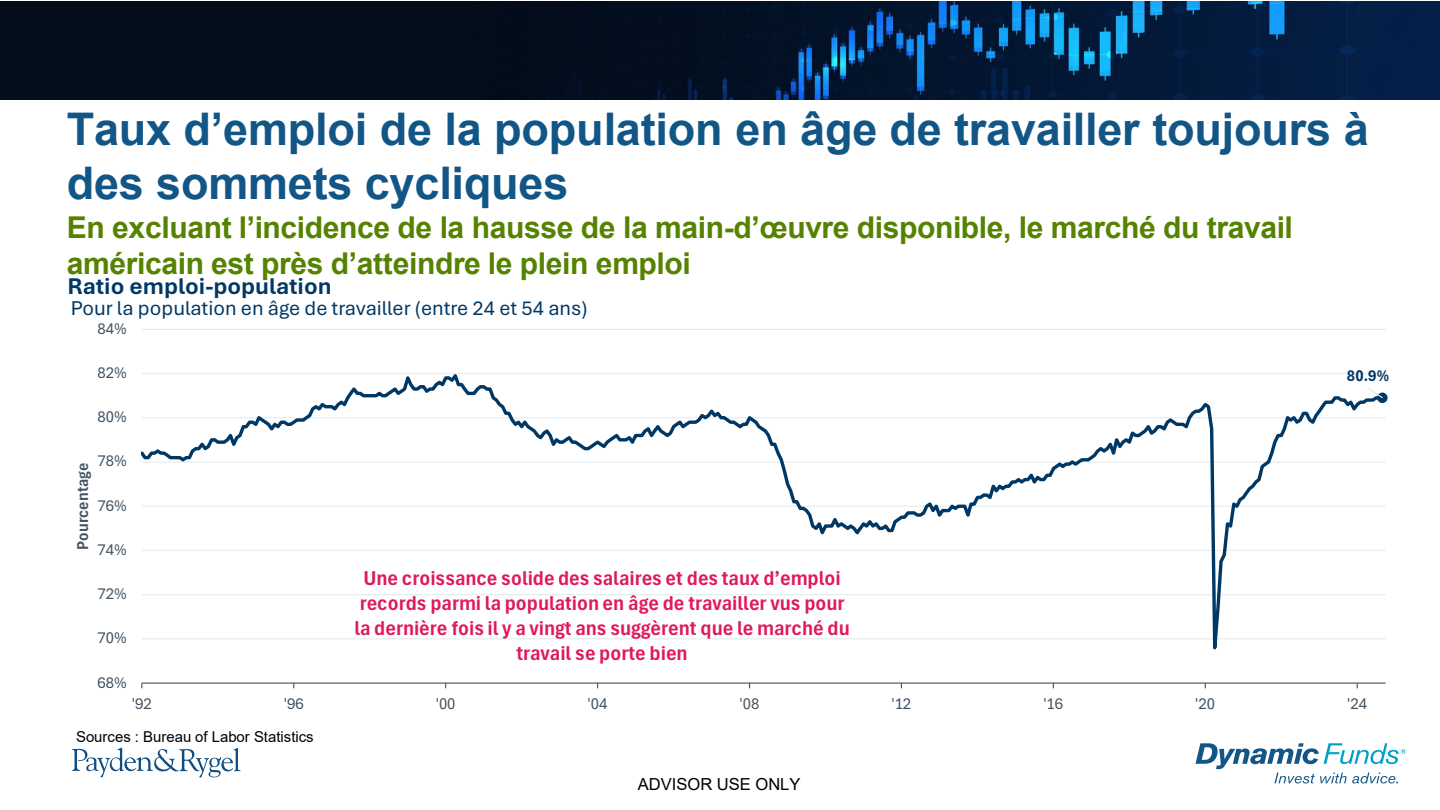
<style>
.page{position:relative;width:1440px;height:810px;background:#fff}
.page>*{position:absolute;margin:0;border:0;box-sizing:border-box;transform-origin:0 0}
.t1{font:700 45px/54px "Arial";letter-spacing:-.005em;color:#125687}
.t2{font:700 30px/36px "Arial";letter-spacing:-.01em;color:#558300}
.t3{font:700 24px "Aptos";color:#003865}
.t4{font:700 condensed 21px/25.2px "Aptos";color:#e0195b;text-align:center}
.t5{font:21px "Aptos";color:#003865}
.t6{font:condensed 16.5px "Aptos";letter-spacing:-.005em;color:#425464}
.t7{font:16.5px "Arial";letter-spacing:-.005em;color:#000}
.t8{font:700 condensed 16.5px "Aptos";color:#425464}
.t9{font:700 condensed 16.5px "Aptos";color:#003865}
.t10{font:15px "Arial";color:#000}
</style>
<div class="page">
<img style="left:0;top:2px;width:1440px;height:97px">
<svg style="left:72px;top:748px;width:169px;height:29px"></svg>
<svg style="left:1196px;top:743px;width:210px;height:41px"></svg>
<hr style="left:142px;top:329px;width:1244px;height:1px;background:#e2ecf1">
<svg style="left:142px;top:373px;width:1244px;height:311px"></svg>
<div style="left:1377px;top:393px;width:11px;height:10px;background:#003865;border-radius:50%"></div>
<svg style="left:1366px;top:387px;width:18px;height:12px"></svg>
<p class="t1" style="left:67px;top:102px;width:1304px">Taux d’emploi de la population en âge de travailler toujours à des sommets cycliques</p>
<p class="t2" style="left:67px;top:210px;width:1228px">En excluant l’incidence de la hausse de la main-d’œuvre disponible, le marché du travail américain est près d’atteindre le plein emploi</p>
<p class="t3" style="left:68px;top:269px;width:266px">Ratio emploi-population</p>
<p class="t5" style="left:71px;top:294px;width:518px">Pour la population en âge de travailler (entre 24 et 54 ans)</p>
<p class="t6" style="left:97px;top:317px;width:31px">84%</p>
<p class="t6" style="left:97px;top:361px;width:31px">82%</p>
<p class="t6" style="left:97px;top:406px;width:31px">80%</p>
<p class="t6" style="left:97px;top:450px;width:31px">78%</p>
<p class="t8" style="left:72px;top:550px;width:88px;rotate:-90deg">Pourcentage</p>
<p class="t6" style="left:97px;top:494px;width:31px">76%</p>
<p class="t6" style="left:97px;top:538px;width:31px">74%</p>
<p class="t6" style="left:97px;top:582px;width:31px">72%</p>
<p class="t6" style="left:97px;top:627px;width:31px">70%</p>
<p class="t6" style="left:97px;top:671px;width:31px">68%</p>
<p class="t4" style="left:354px;top:564px;width:497px">Une croissance solide des salaires et des taux d’emploi records parmi la population en âge de travailler vus pour la dernière fois il y a vingt ans suggèrent que le marché du travail se porte bien</p>
<p class="t9" style="left:1347px;top:365px;width:44px">80.9%</p>
<p class="t6" style="left:132px;top:692px;width:21px">'92</p>
<p class="t6" style="left:284px;top:692px;width:21px">'96</p>
<p class="t6" style="left:436px;top:692px;width:21px">'00</p>
<p class="t6" style="left:588px;top:692px;width:21px">'04</p>
<p class="t6" style="left:740px;top:692px;width:21px">'08</p>
<p class="t6" style="left:891px;top:692px;width:21px">'12</p>
<p class="t6" style="left:1043px;top:692px;width:21px">'16</p>
<p class="t6" style="left:1195px;top:692px;width:21px">'20</p>
<p class="t6" style="left:1347px;top:692px;width:21px">'24</p>
<p class="t10" style="left:76px;top:726px;width:239px">Sources : Bureau of Labor Statistics</p>
<p class="t7" style="left:638px;top:773px;width:164px">ADVISOR USE ONLY</p>
</div>
